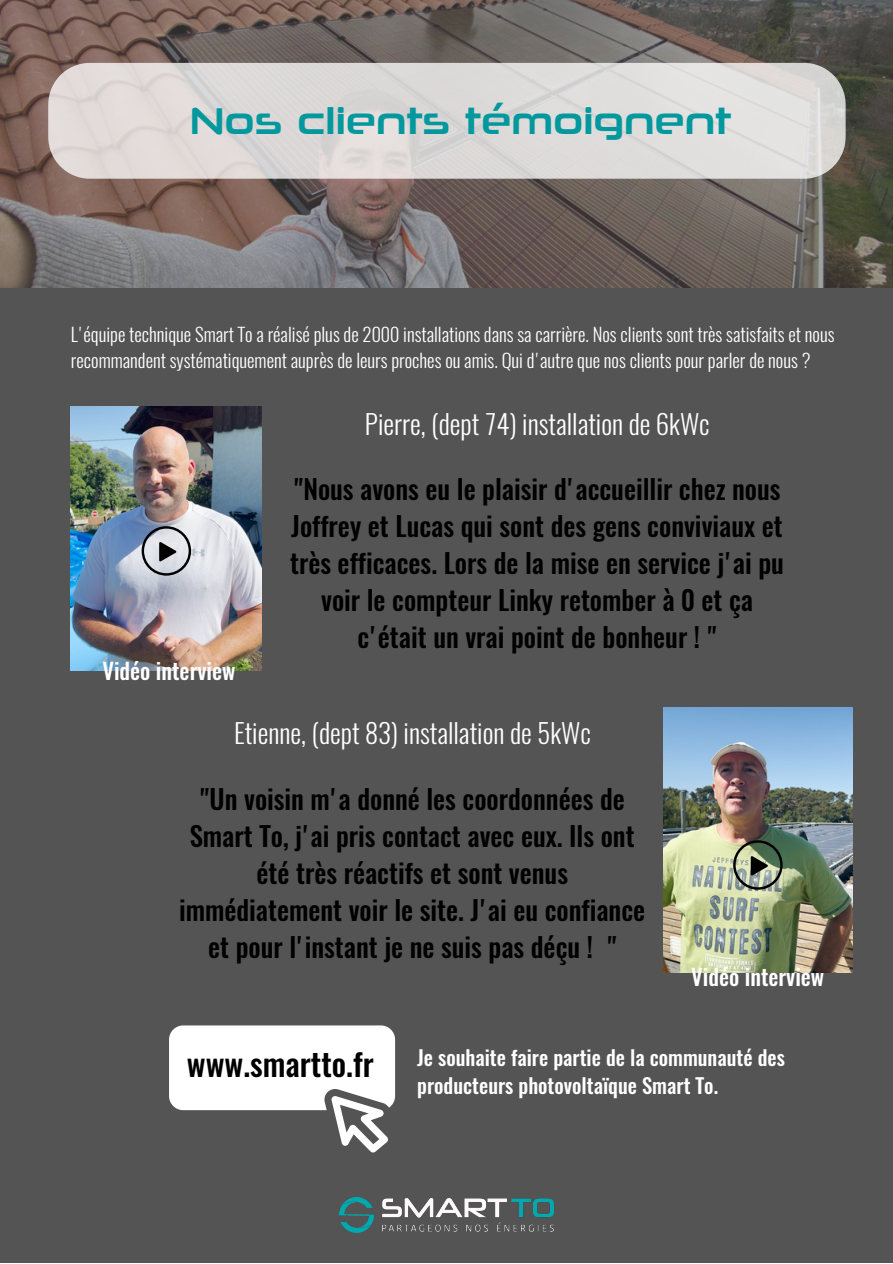
<style>
.page{position:relative;width:893px;height:1264px;background:#fff}
.page>*{position:absolute;margin:0;border:0;box-sizing:border-box;transform-origin:0 0}
.t1{font:37.5px "Neuropolitical Rg";color:#03989e}
.t2{font:500 31.65px "Oswald";color:#000}
.t3{font:500 27px/37px "Oswald";color:#000;text-align:center}
.t4{font:300 27px "Oswald";color:#fff}
.t5{font:500 22.5px "Oswald";color:#fff}
.t6{font:500 20.7px/28.7px "Oswald";color:#fff}
.t7{font:300 18.75px/25.8px "Oswald";color:#fff}
</style>
<div class="page">
<div style="left:0;top:0;width:892px;height:1262px;background:#545454"></div>
<img style="left:0;top:0;width:892px;height:288px">
<svg style="left:48px;top:63px;width:797px;height:116px;background:#dbd8d6"></svg>
<img style="left:71px;top:406px;width:190px;height:264px">
<img style="left:663px;top:708px;width:189px;height:264px">
<svg style="left:169px;top:1025px;width:226px;height:127px"></svg>
<svg style="left:733px;top:840px;width:49px;height:49px;background:#7b8772"></svg>
<svg style="left:142px;top:526px;width:49px;height:49px;background:#a5a9af"></svg>
<img style="left:339px;top:1197px;width:215px;height:35px">
<h1 class="t1" style="left:190px;top:98px;width:542px">Nos clients témoignent</h1>
<p class="t7" style="left:71px;top:321px;width:765px">L'équipe technique Smart To a réalisé plus de 2000 installations dans sa carrière. Nos clients sont très satisfaits et nous recommandent systématiquement auprès de leurs proches ou amis. Qui d'autre que nos clients pour parler de nous ?</p>
<p class="t4" style="left:365px;top:405px;width:346px">Pierre, (dept 74) installation de 6kWc</p>
<p class="t5" style="left:102px;top:655px;width:134px">Vidéo interview</p>
<p class="t3" style="left:290px;top:470px;width:495px">"Nous avons eu le plaisir d'accueillir chez nous Joffrey et Lucas qui sont des gens conviviaux et très efficaces. Lors de la mise en service j'ai pu voir le compteur Linky retomber à 0 et ça c'était un vrai point de bonheur ! "</p>
<p class="t4" style="left:234px;top:715px;width:358px">Etienne, (dept 83) installation de 5kWc</p>
<p class="t3" style="left:179px;top:780px;width:467px">"Un voisin m'a donné les coordonnées de Smart To, j'ai pris contact avec eux. Ils ont été très réactifs et sont venus immédiatement voir le site. J'ai eu confiance et pour l'instant je ne suis pas déçu ! "</p>
<p class="t5" style="left:691px;top:961px;width:134px">Vidéo interview</p>
<p class="t2" style="left:187px;top:1042px;width:188px">www.smartto.fr</p>
<p class="t6" style="left:417px;top:1042px;width:369px">Je souhaite faire partie de la communauté des producteurs photovoltaïque Smart To.</p>
</div>
